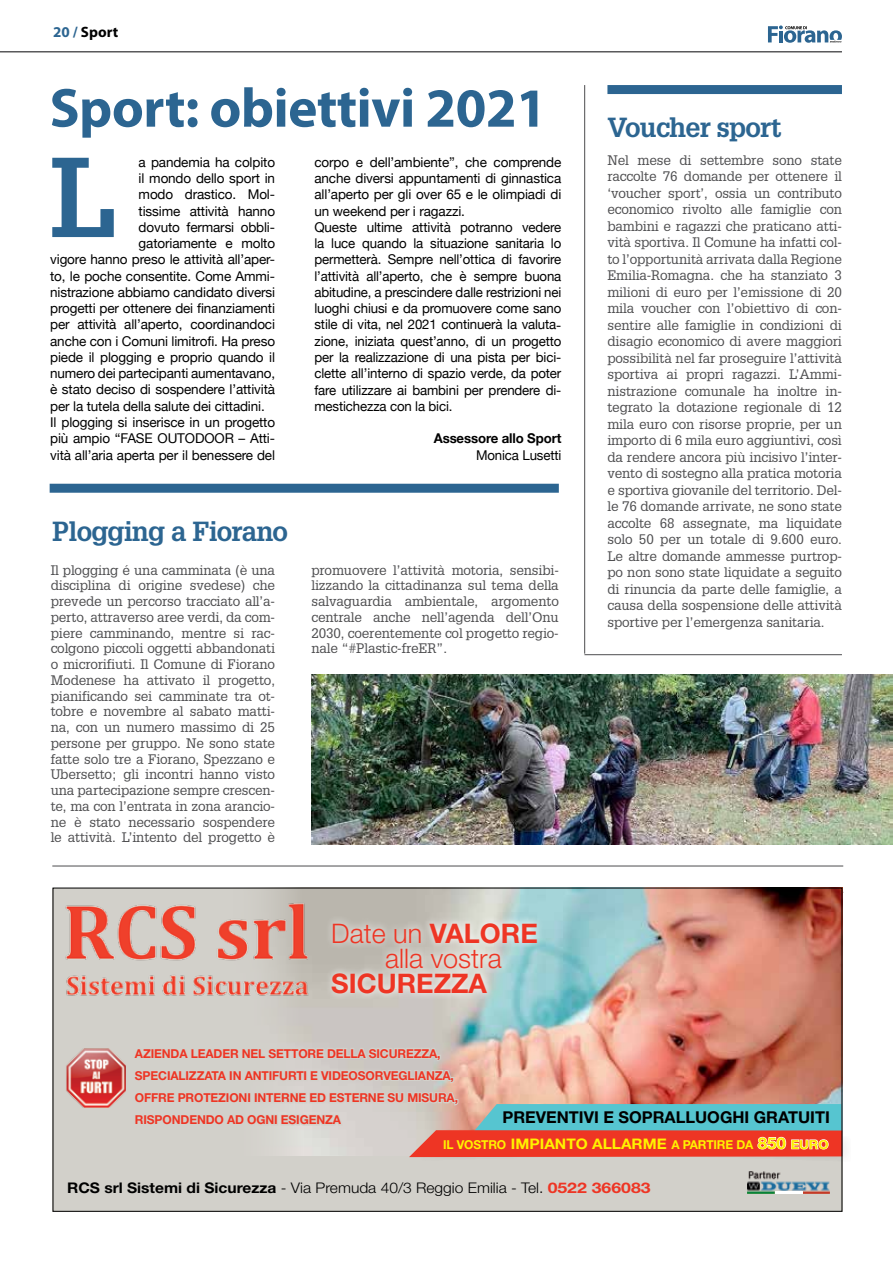
<style>
.page{position:relative;width:893px;height:1263px;background:#fff}
.page>*{position:absolute;margin:0;border:0;box-sizing:border-box;transform-origin:0 0}
.t1{font:700 110.7px "Glypha";color:#2c6591}
.t2{font:700 55.5px "Myriad Pro";letter-spacing:-.01em;color:#2c6591}
.t3{font:700 27px "Glypha";letter-spacing:-.03em;color:#2c6591}
.t4{font:300 27px/25px "Helvetica Neue LT Std";color:#ee3524}
.t5{font:700 27px "Helvetica Neue LT Std";color:#ee3524}
.t6{font:700 16.35px "Helvetica Neue LT Std";color:#000}
.t7{font:700 15px "Myriad Pro";color:#000}
.t8{font:300 14.7px "Helvetica Neue LT Std";color:#000;scale:1.06 1}
.t9{font:13.5px/16.5px "Glypha";letter-spacing:-.01em;color:#4d4d4f;text-align:justify}
.t10{font:13.5px/16.2px "Helvetica Neue";letter-spacing:-.01em;color:#000}
.t11{font:700 13.5px "Helvetica Neue";letter-spacing:-.01em;color:#000}
.t12{font:700 12.3px/22.2px "Helvetica Neue LT Std";letter-spacing:-.01em;color:#ee3524}
.t13{font:700 12.3px "Helvetica Neue LT Std";letter-spacing:-.01em;color:#fff200}
.s1{color:#2c6591}
.s2{font-weight:700}
.s3{font-size:14.55px}
.s4{font-size:16.05px}
.s5{font-size:12.45px}
.s6{font-weight:700;color:#ee3524}
</style>
<div class="page">
<svg style="left:768px;top:26px;width:74px;height:17px"></svg>
<hr style="left:0;top:52px;width:842px;height:1px;background:#4d4d4f">
<div style="left:607px;top:85px;width:235px;height:9px;background:#2c6591"></div>
<div style="left:50px;top:484px;width:509px;height:9px;background:#2c6591"></div>
<img style="left:311px;top:675px;width:582px;height:170px">
<hr style="left:52px;top:892px;width:791px;height:1px;background:#4d4d4f">
<hr style="left:584px;top:85px;width:1px;height:569px;background:#4d4d4f">
<hr style="left:584px;top:654px;width:258px;height:1px;background:#4d4d4f">
<div style="left:53px;top:888px;width:789px;height:323px;background:#d2d0ca"></div>
<img style="left:270px;top:890px;width:570px;height:147px">
<img style="left:66px;top:1049px;width:60px;height:58px">
<img style="left:66px;top:970px;width:246px;height:33px">
<svg style="left:325px;top:915px;width:219px;height:86px"></svg>
<img style="left:65px;top:898px;width:247px;height:69px">
<div style="left:52px;top:1156px;width:791px;height:55px;background:#d2d0ca"></div>
<img style="left:747px;top:1171px;width:83px;height:22px">
<hr style="left:775px;top:1191px;width:27px;height:2px;background:#fff">
<svg style="left:285px;top:1037px;width:560px;height:125px"></svg>
<hr style="left:52px;top:866px;width:791px;height:1px;background:#4d4d4f">
<p class="t7" style="left:53px;top:22px;width:66px"><span class="s1">20 /</span> Sport</p>
<h2 class="t2" style="left:50px;top:72px;width:499px">Sport: obiettivi 2021</h2>
<p class="t10" style="left:139px;top:154px;width:138px">a pandemia ha colpito</p>
<p class="t10" style="left:139px;top:170px;width:138px">il mondo dello sport in</p>
<p class="t10" style="left:139px;top:186px;width:138px">modo drastico. Mol-</p>
<p class="t10" style="left:139px;top:203px;width:138px">tissime attività hanno</p>
<p class="t10" style="left:139px;top:219px;width:138px">dovuto fermarsi obbli-</p>
<p class="t10" style="left:139px;top:235px;width:138px">gatoriamente e molto</p>
<p class="t10" style="left:50px;top:251px;width:226px">vigore hanno preso le attività all’aper-</p>
<p class="t10" style="left:50px;top:268px;width:226px">to, le poche consentite. Come Ammi-</p>
<p class="t10" style="left:50px;top:284px;width:226px">nistrazione abbiamo candidato diversi</p>
<p class="t10" style="left:50px;top:300px;width:226px">progetti per ottenere dei finanziamenti</p>
<p class="t10" style="left:50px;top:316px;width:226px">per attività all’aperto, coordinandoci</p>
<p class="t10" style="left:50px;top:333px;width:226px">anche con i Comuni limitrofi. Ha preso</p>
<p class="t10" style="left:50px;top:349px;width:226px">piede il plogging e proprio quando il</p>
<p class="t10" style="left:50px;top:365px;width:226px">numero dei partecipanti aumentavano,</p>
<p class="t10" style="left:50px;top:381px;width:226px">è stato deciso di sospendere l’attività</p>
<p class="t10" style="left:50px;top:398px;width:216px">per la tutela della salute dei cittadini.</p>
<p class="t10" style="left:50px;top:414px;width:226px">Il plogging si inserisce in un progetto</p>
<p class="t10" style="left:50px;top:430px;width:226px">più ampio “FASE OUTODOOR – Atti-</p>
<p class="t10" style="left:50px;top:446px;width:226px">vità all’aria aperta per il benessere del</p>
<p class="t10" style="left:314px;top:154px;width:248px">corpo e dell’ambiente”, che comprende anche diversi appuntamenti di ginnastica all’aperto per gli over 65 e le olimpiadi di un weekend per i ragazzi.<br>Queste ultime attività potranno vedere la luce quando la situazione sanitaria lo permetterà. Sempre nell’ottica di favorire l’attività all’aperto, che è sempre buona abitudine, a prescindere dalle restrizioni nei luoghi chiusi e da promuovere come sano stile di vita, nel 2021 continuerà la valuta&shy;zione, iniziata quest’anno, di un progetto per la realizzazione di una pista per bici&shy;clette all’interno di spazio verde, da poter fare utilizzare ai bambini per prendere di&shy;mestichezza con la bici.</p>
<p class="t11" style="left:434px;top:430px;width:129px">Assessore allo Sport</p>
<p class="t10" style="left:476px;top:446px;width:87px">Monica Lusetti</p>
<h1 class="t1" style="left:50px;top:129px;width:69px">L</h1>
<h3 class="t3" style="left:52px;top:515px;width:237px">Plogging a Fiorano</h3>
<p class="t9" style="left:51px;top:562px;width:226px;line-height:15.8px">Il plogging é una camminata (è una disciplina di origine svedese) che prevede un percorso tracciato all’a&shy;perto, attraverso aree verdi, da com&shy;piere camminando, mentre si rac&shy;colgono piccoli oggetti abbandonati o microrifiuti. Il Comune di Fiorano Modenese ha attivato il progetto, pianificando sei camminate tra ot&shy;tobre e novembre al sabato matti&shy;na, con un numero massimo di 25 persone per gruppo. Ne sono state fatte solo tre a Fiorano, Spezzano e Ubersetto; gli incontri hanno visto una partecipazione sempre crescen&shy;te, ma con l’entrata in zona arancio&shy;ne è stato necessario sospendere le attività. L’intento del progetto è</p>
<p class="t9" style="left:311px;top:562px;width:249px;line-height:15.8px">promuovere l’attività motoria, sensibi&shy;lizzando la cittadinanza sul tema della salvaguardia ambientale, argomento centrale anche nell’agenda dell’Onu 2030, coerentemente col progetto regio&shy;nale “#Plastic-freER”.</p>
<h3 class="t4" style="left:385px;top:920px;width:154px;text-indent:-54px">Date un <span class="s2">VALORE </span>alla vostra</h3>
<h3 class="t5" style="left:331px;top:966px;width:157px">SICUREZZA</h3>
<h3 class="t3" style="left:607px;top:110px;width:176px">Voucher sport</h3>
<p class="t9" style="left:607px;top:151px;width:236px">Nel mese di settembre sono state raccolte 76 domande per ottenere il ‘voucher sport’, ossia un contributo economico rivolto alle famiglie con bambini e ragazzi che praticano atti&shy;vità sportiva. Il Comune ha infatti col&shy;to l’opportunità arrivata dalla Regione Emilia-Romagna. che ha stanziato 3 milioni di euro per l’emissione di 20 mila voucher con l’obiettivo di con&shy;sentire alle famiglie in condizioni di disagio economico di avere maggiori possibilità nel far proseguire l’attività sportiva ai propri ragazzi. L’Ammi&shy;nistrazione comunale ha inoltre in&shy;tegrato la dotazione regionale di 12 mila euro con risorse proprie, per un importo di 6 mila euro aggiuntivi, così da rendere ancora più incisivo l’inter&shy;vento di sostegno alla pratica motoria e sportiva giovanile del territorio. Del&shy;le 76 domande arrivate, ne sono state accolte 68 assegnate, ma liquidate solo 50 per un totale di 9.600 euro.<br>Le altre domande ammesse purtrop&shy;po non sono state liquidate a seguito di rinuncia da parte delle famiglie, a causa della sospensione delle attività sportive per l’emergenza sanitaria.</p>
<p class="t12" style="left:135px;top:1042px;width:325px">AZIENDA LEADER NEL SETTORE DELLA SICUREZZA, SPECIALIZZATA IN ANTIFURTI E VIDEOSORVEGLIANZA, OFFRE PROTEZIONI INTERNE ED ESTERNE SU MISURA, RISPONDENDO AD OGNI ESIGENZA</p>
<p class="t6" style="left:503px;top:1107px;width:329px">PREVENTIVI E SOPRALLUOGHI GRATUITI</p>
<p class="t13" style="left:443px;top:1137px;width:387px">IL VOSTRO <span class="s3">IMPIANTO ALLARME</span> A PARTIRE DA <span class="s4">850</span> <span class="s5">EURO</span></p>
<p class="t8" style="left:67px;top:1179px;width:552px"><span class="s2">RCS srl Sistemi di Sicurezza</span> - Via Premuda 40/3 Reggio Emilia - Tel. <span class="s6">0522 366083</span></p>
</div>
